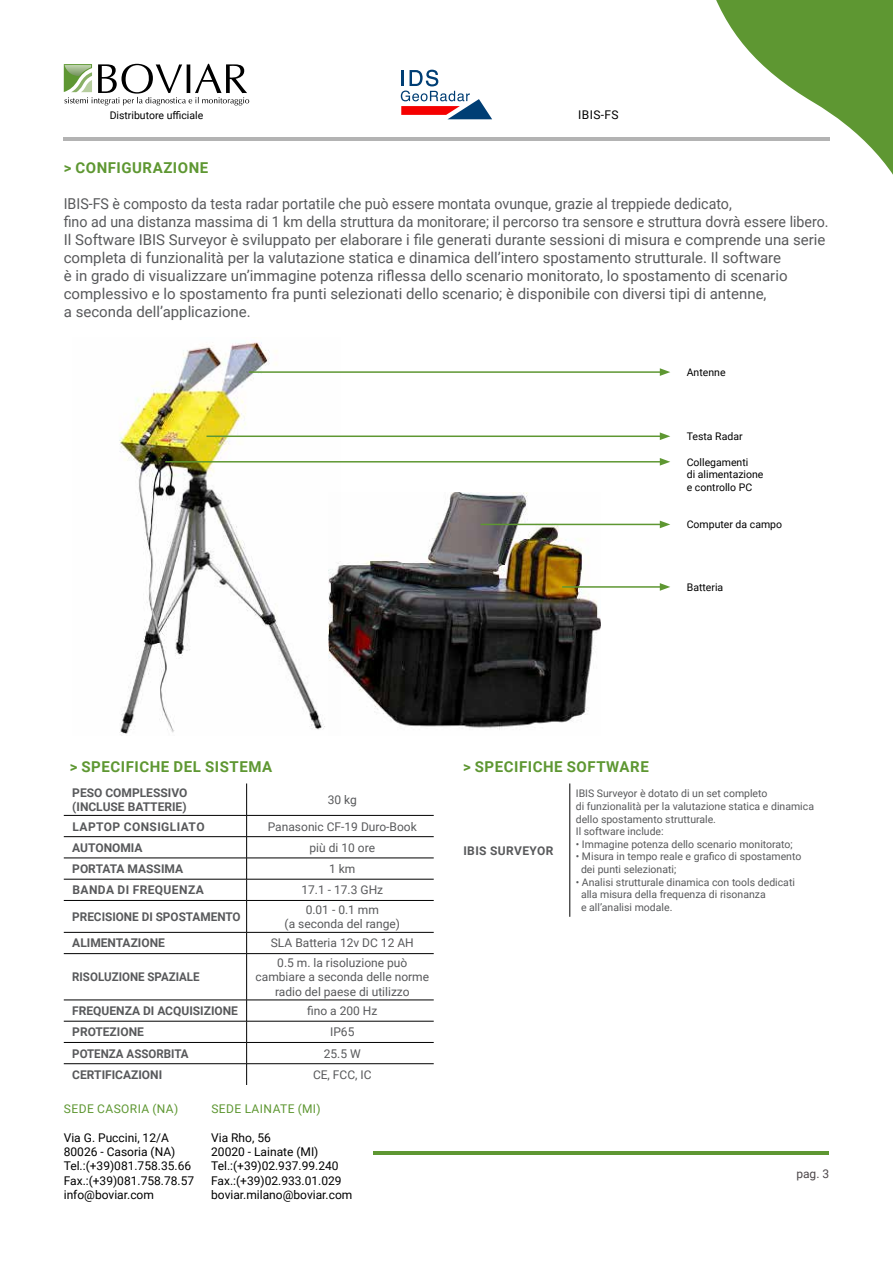
<style>
.page{position:relative;width:893px;height:1263px;background:#fff}
.page>*{position:absolute;margin:0;border:0;box-sizing:border-box;transform-origin:0 0}
.t1{font:15px/18px "Roboto";color:#58595b;scale:.95 1}
.t2{font:700 15px "Roboto";letter-spacing:.035em;color:#5e9732}
.t3{font:12px/14.4px "Roboto";color:#000}
.t4{font:12px/14.4px "Roboto";color:#58595b;text-align:center}
.t5{font:700 12px/14.4px "Roboto";color:#58595b}
.t6{font:700 12px "Roboto";letter-spacing:.035em;color:#58595b}
.t7{font:700 12px "Roboto";color:#58595b;scale:.96 1}
.t8{font:12px "Roboto";letter-spacing:.035em;color:#5e9732}
.t9{font:12px "Roboto";color:#4c4649}
.t10{font:10.5px/12.6px "Roboto";color:#58595b}
.t11{font:10.5px/12.6px "Roboto";color:#000}
</style>
<div class="page">
<hr style="left:373px;top:1151px;width:456px;height:3px;background:#5e9732">
<svg style="left:707px;top:0;width:186px;height:175px"></svg>
<hr style="left:64px;top:137px;width:766px;height:3px;background:#b3b3b3">
<svg style="left:401px;top:70px;width:91px;height:49px"></svg>
<svg style="left:64px;top:64px;width:185px;height:42px"></svg>
<hr style="left:570px;top:783px;width:1px;height:134px;background:#000">
<img style="left:119px;top:342px;width:222px;height:394px">
<img style="left:328px;top:492px;width:272px;height:244px">
<hr style="left:249px;top:371px;width:413px;height:2px;background:#5e9732">
<svg style="left:660px;top:368px;width:10px;height:8px"></svg>
<hr style="left:206px;top:435px;width:456px;height:2px;background:#5e9732">
<svg style="left:660px;top:432px;width:10px;height:8px"></svg>
<hr style="left:165px;top:461px;width:497px;height:1px;background:#5e9732">
<svg style="left:660px;top:458px;width:10px;height:8px"></svg>
<hr style="left:480px;top:524px;width:182px;height:1px;background:#5e9732">
<svg style="left:660px;top:521px;width:10px;height:7px"></svg>
<hr style="left:562px;top:586px;width:100px;height:2px;background:#5e9732">
<svg style="left:660px;top:583px;width:10px;height:8px"></svg>
<hr style="left:246px;top:783px;width:1px;height:32px;background:#000">
<hr style="left:64px;top:815px;width:183px;height:1px;background:#000">
<hr style="left:247px;top:815px;width:187px;height:1px;background:#000">
<hr style="left:64px;top:836px;width:183px;height:1px;background:#000">
<hr style="left:247px;top:836px;width:187px;height:1px;background:#000">
<hr style="left:64px;top:858px;width:183px;height:1px;background:#000">
<hr style="left:247px;top:858px;width:187px;height:1px;background:#000">
<hr style="left:64px;top:879px;width:183px;height:1px;background:#000">
<hr style="left:247px;top:879px;width:187px;height:1px;background:#000">
<svg style="left:246px;top:815px;width:1px;height:85px"></svg>
<hr style="left:64px;top:900px;width:183px;height:1px;background:#000">
<hr style="left:247px;top:900px;width:187px;height:1px;background:#000">
<hr style="left:246px;top:901px;width:1px;height:31px;background:#000">
<hr style="left:64px;top:932px;width:183px;height:1px;background:#000">
<hr style="left:247px;top:932px;width:187px;height:1px;background:#000">
<svg style="left:246px;top:932px;width:1px;height:21px"></svg>
<hr style="left:64px;top:953px;width:183px;height:1px;background:#000">
<hr style="left:247px;top:953px;width:187px;height:1px;background:#000">
<hr style="left:246px;top:954px;width:1px;height:46px;background:#000">
<hr style="left:64px;top:1000px;width:183px;height:1px;background:#000">
<hr style="left:247px;top:1000px;width:187px;height:1px;background:#000">
<hr style="left:64px;top:1021px;width:183px;height:1px;background:#000">
<hr style="left:247px;top:1021px;width:187px;height:1px;background:#000">
<hr style="left:64px;top:1042px;width:183px;height:1px;background:#000">
<hr style="left:247px;top:1042px;width:187px;height:1px;background:#000">
<hr style="left:64px;top:1063px;width:183px;height:1px;background:#000">
<hr style="left:247px;top:1063px;width:187px;height:1px;background:#000">
<svg style="left:246px;top:1000px;width:1px;height:85px"></svg>
<p class="t11" style="left:110px;top:109px;width:95px">Distributore ufficiale</p>
<p class="t3" style="left:578px;top:107px;width:42px">IBIS-FS</p>
<p class="t2" style="left:64px;top:157px;width:146px">&gt; CONFIGURAZIONE</p>
<p class="t1" style="left:64px;top:194px;width:807px">IBIS-FS è composto da testa radar portatile che può essere montata ovunque, grazie al treppiede dedicato,<br>fino ad una distanza massima di 1 km della struttura da monitorare; il percorso tra sensore e struttura dovrà essere libero.<br>Il Software IBIS Surveyor è sviluppato per elaborare i file generati durante sessioni di misura e comprende una serie completa di funzionalità per la valutazione statica e dinamica dell’intero spostamento strutturale. Il software<br>è in grado di visualizzare un’immagine potenza riflessa dello scenario monitorato, lo spostamento di scenario complessivo e lo spostamento fra punti selezionati dello scenario; è disponibile con diversi tipi di antenne,<br>a seconda dell’applicazione.</p>
<p class="t11" style="left:687px;top:366px;width:40px">Antenne</p>
<p class="t11" style="left:687px;top:430px;width:57px">Testa Radar</p>
<p class="t11" style="left:687px;top:455px;width:78px">Collegamenti<br>di alimentazione e controllo PC</p>
<p class="t11" style="left:687px;top:518px;width:97px">Computer da campo</p>
<p class="t11" style="left:687px;top:580px;width:38px">Batteria</p>
<p class="t2" style="left:70px;top:756px;width:204px">&gt; SPECIFICHE DEL SISTEMA</p>
<p class="t5" style="left:72px;top:785px;width:117px">PESO COMPLESSIVO (INCLUSE BATTERIE)</p>
<p class="t4" style="left:328px;top:792px;width:31px">30 kg</p>
<p class="t6" style="left:72px;top:818px;width:134px">LAPTOP CONSIGLIATO</p>
<p class="t4" style="left:268px;top:819px;width:151px">Panasonic CF-19 Duro-Book</p>
<p class="t5" style="left:72px;top:840px;width:72px">AUTONOMIA</p>
<p class="t4" style="left:310px;top:840px;width:67px">più di 10 ore</p>
<p class="t5" style="left:72px;top:861px;width:112px">PORTATA MASSIMA</p>
<p class="t4" style="left:329px;top:861px;width:28px">1 km</p>
<p class="t6" style="left:72px;top:882px;width:133px">BANDA DI FREQUENZA</p>
<p class="t4" style="left:301px;top:882px;width:83px">17.1 - 17.3 GHz</p>
<p class="t5" style="left:72px;top:909px;width:170px">PRECISIONE DI SPOSTAMENTO</p>
<p class="t4" style="left:285px;top:902px;width:117px">0.01 - 0.1 mm<br>(a seconda del range)</p>
<p class="t5" style="left:72px;top:935px;width:94px">ALIMENTAZIONE</p>
<p class="t4" style="left:271px;top:935px;width:144px">SLA Batteria 12v DC 12 AH</p>
<p class="t7" style="left:72px;top:968px;width:134px">RISOLUZIONE SPAZIALE</p>
<p class="t4" style="left:256px;top:955px;width:175px">0.5 m. la risoluzione può cambiare a seconda delle norme radio del paese di utilizzo</p>
<p class="t5" style="left:72px;top:1003px;width:167px">FREQUENZA DI ACQUISIZIONE</p>
<p class="t4" style="left:307px;top:1003px;width:72px">fino a 200 Hz</p>
<p class="t5" style="left:72px;top:1024px;width:73px">PROTEZIONE</p>
<p class="t4" style="left:330px;top:1024px;width:26px">IP65</p>
<p class="t7" style="left:72px;top:1045px;width:123px">POTENZA ASSORBITA</p>
<p class="t4" style="left:324px;top:1046px;width:39px">25.5 W</p>
<p class="t5" style="left:72px;top:1067px;width:91px">CERTIFICAZIONI</p>
<p class="t4" style="left:313px;top:1067px;width:60px">CE, FCC, IC</p>
<p class="t8" style="left:64px;top:1100px;width:116px">SEDE CASORIA (NA)</p>
<p class="t3" style="left:64px;top:1129px;width:132px">Via G. Puccini, 12/A<br>80026 - Casoria (NA)<br>Tel.:(+39)081.758.35.66<br>Fax.:(+39)081.758.78.57 info@boviar.com</p>
<p class="t8" style="left:211px;top:1100px;width:111px">SEDE LAINATE (MI)</p>
<p class="t3" style="left:211px;top:1129px;width:143px">Via Rho, 56<br>20020 - Lainate (MI)<br>Tel.:(+39)02.937.99.240<br>Fax.:(+39)02.933.01.029 boviar.milano@boviar.com</p>
<p class="t2" style="left:463px;top:756px;width:187px">&gt; SPECIFICHE SOFTWARE</p>
<p class="t6" style="left:463px;top:842px;width:92px">IBIS SURVEYOR</p>
<p class="t10" style="left:576px;top:787px;width:240px">IBIS Surveyor è dotato di un set completo<br>di funzionalità per la valutazione statica e dinamica dello spostamento strutturale.<br>Il software include:</p>
<p class="t10" style="left:576px;top:837px;width:218px">• Immagine potenza dello scenario monitorato;</p>
<p class="t10" style="left:581px;top:850px;width:222px;text-indent:-5px">• Misura in tempo reale e grafico di spostamento dei punti selezionati;</p>
<p class="t10" style="left:581px;top:875px;width:215px;text-indent:-5px">• Analisi strutturale dinamica con tools dedicati alla misura della frequenza di risonanza<br>e all’analisi modale.</p>
<p class="t9" style="left:796px;top:1165px;width:34px">pag. 3</p>
</div>
